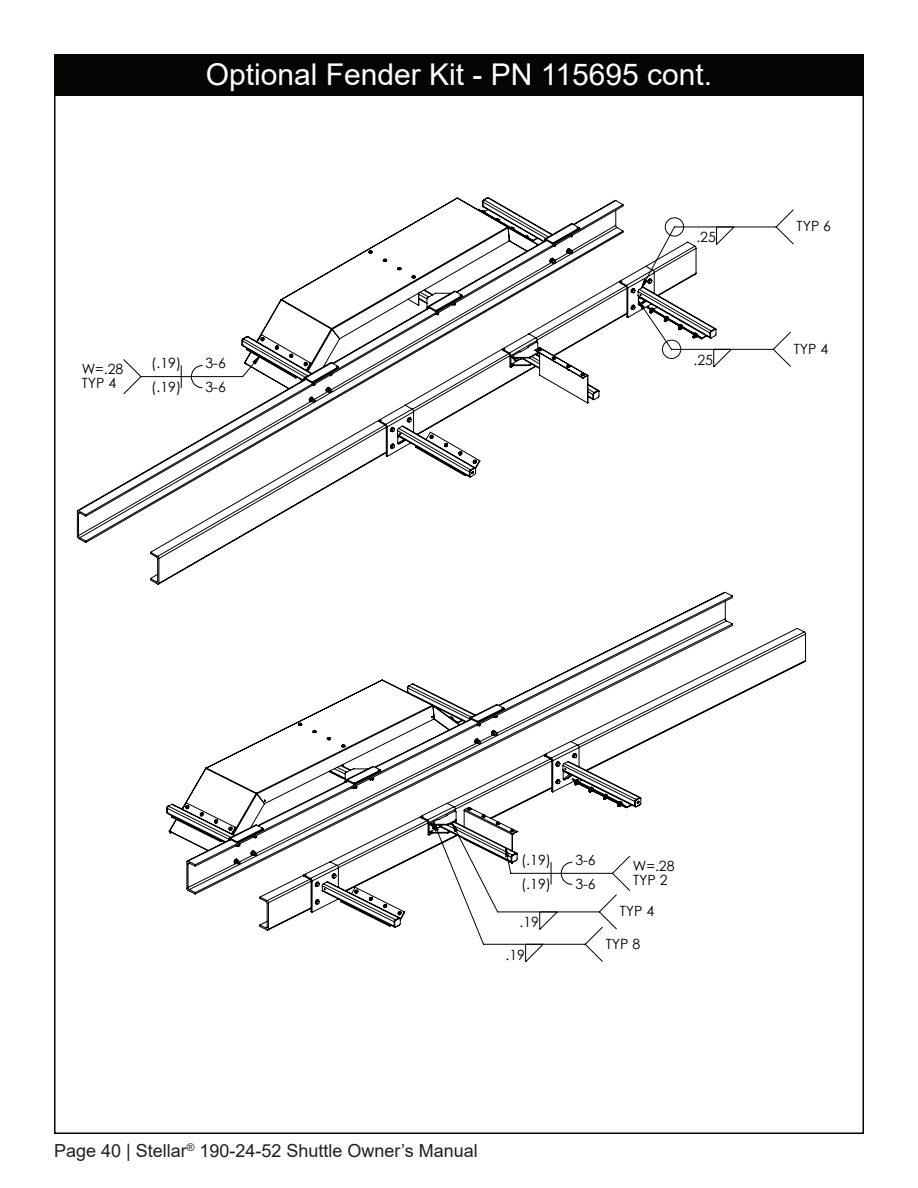
<style>
.page{position:relative;width:918px;height:1188px;background:#fff}
.page>*{position:absolute;margin:0;border:0;box-sizing:border-box;transform-origin:0 0}
.TOC_Page_Heading_Whi{font:30px "Arial";color:#fff}
.t1{font:18px "Arial";color:#231f20}
.t2{font:14.1px/14px "Century Gothic";color:#000}
</style>
<div class="page">
<svg style="left:76px;top:197px;width:641px;height:388px"></svg>
<svg style="left:166px;top:591px;width:641px;height:340px"></svg>
<div style="left:54px;top:54px;width:810px;height:40px;background:#040503"></div>
<p class="TOC_Page_Heading_Whi" style="left:206px;top:54px;width:508px">Optional Fender Kit - PN 115695 cont.</p>
<p class="t2" style="left:82px;top:362px;width:43px">W=.28<br>TYP 4</p>
<p class="t2" style="left:151px;top:356px;width:32px">(.19)</p>
<p class="t2" style="left:205px;top:356px;width:22px">3-6</p>
<p class="t2" style="left:151px;top:380px;width:32px">(.19)</p>
<p class="t2" style="left:205px;top:380px;width:22px">3-6</p>
<p class="t2" style="left:696px;top:230px;width:21px">.25</p>
<p class="t2" style="left:694px;top:353px;width:21px">.25</p>
<p class="t2" style="left:797px;top:219px;width:36px">TYP 6</p>
<p class="t2" style="left:794px;top:341px;width:36px">TYP 4</p>
<p class="t2" style="left:521px;top:853px;width:32px">(.19)</p>
<p class="t2" style="left:575px;top:853px;width:22px">3-6</p>
<p class="t2" style="left:521px;top:877px;width:32px">(.19)</p>
<p class="t2" style="left:575px;top:877px;width:22px">3-6</p>
<p class="t2" style="left:520px;top:915px;width:21px">.19</p>
<p class="t2" style="left:505px;top:948px;width:21px">.19</p>
<p class="t2" style="left:633px;top:859px;width:43px">W=.28<br>TYP 2</p>
<p class="t2" style="left:620px;top:904px;width:36px">TYP 4</p>
<p class="t2" style="left:606px;top:936px;width:36px">TYP 8</p>
<p class="t1" style="left:54px;top:1139px;width:425px">Page 40 | Stellar<sup>®</sup> 190-24-52 Shuttle Owner’s Manual</p>
</div>
